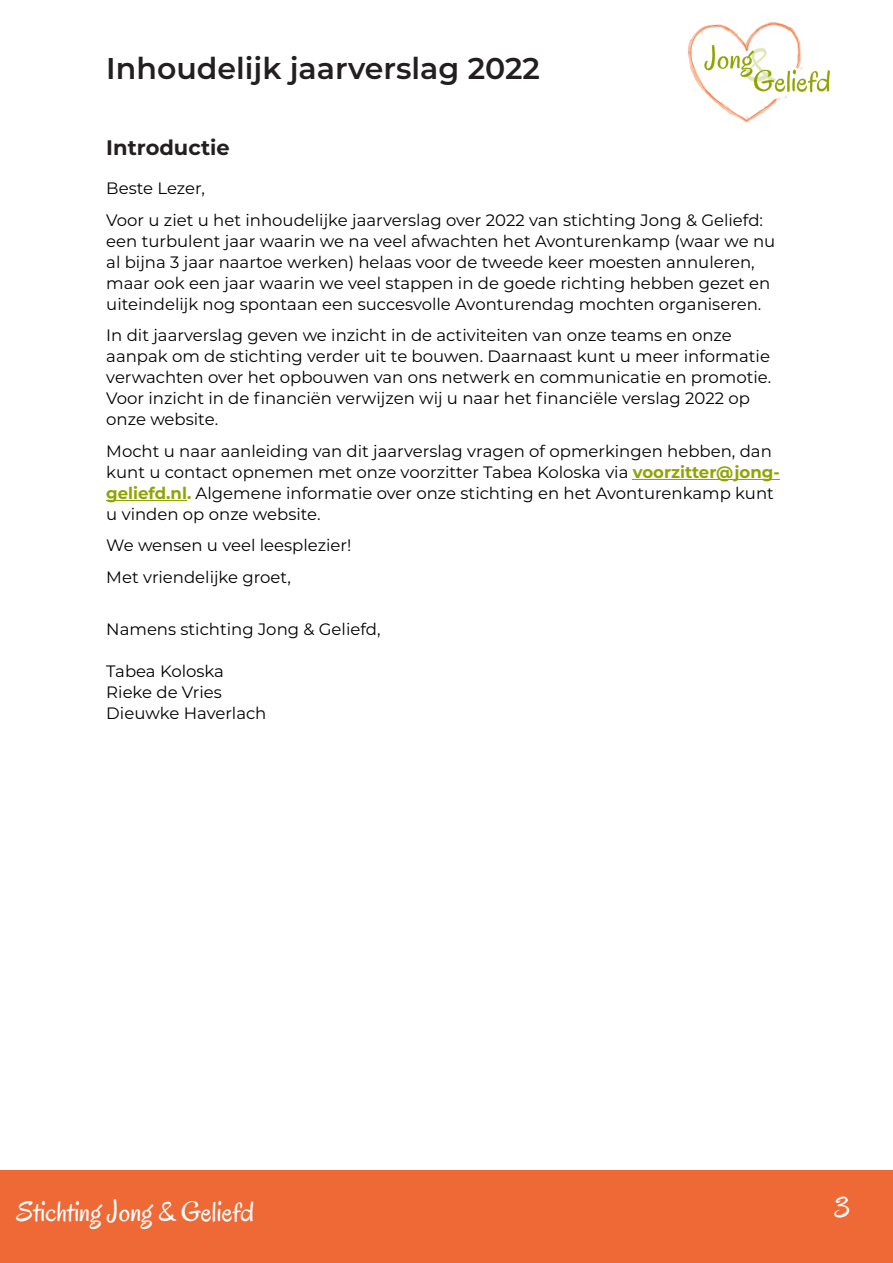
<style>
.page{position:relative;width:893px;height:1263px;background:#fff}
.page>*{position:absolute;margin:0;border:0;box-sizing:border-box;transform-origin:0 0}
.t1{font:600 30px "Montserrat";color:#231f20}
.t2{font:30px "Oregano";color:#fff}
.t3{font:28.65px "Oregano";color:#fff}
.t4{font:700 21px "Montserrat";color:#231f20}
.t5{font:16.5px/21px "Montserrat";color:#000}
.s1{font-weight:700;color:#8ea500}
</style>
<div class="page">
<div style="left:0;top:1170px;width:893px;height:93px;background:#ef6937"></div>
<img style="left:688px;top:22px;width:142px;height:101px">
<hr style="left:633px;top:479px;width:147px;height:1px;background:#8ea500">
<hr style="left:106px;top:500px;width:81px;height:1px;background:#8ea500">
<h1 class="t1" style="left:106px;top:49px;width:435px">Inhoudelijk jaarverslag 2022</h1>
<p class="t4" style="left:106px;top:135px;width:125px">Introductie</p>
<p class="t5" style="left:106px;top:173px;width:658px;line-height:31.5px">Beste Lezer,<br>Voor u ziet u het inhoudelijke jaarverslag over 2022 van stichting Jong &amp; Geliefd:</p>
<p class="t5" style="left:106px;top:230px;width:671px">een turbulent jaar waarin we na veel afwachten het Avonturenkamp (waar we nu al bijna 3 jaar naartoe werken) helaas voor de tweede keer moesten annuleren, maar ook een jaar waarin we veel stappen in de goede richting hebben gezet en uiteindelijk nog spontaan een succesvolle Avonturendag mochten organiseren.</p>
<p class="t5" style="left:106px;top:325px;width:666px">In dit jaarverslag geven we inzicht in de activiteiten van onze teams en onze aanpak om de stichting verder uit te bouwen. Daarnaast kunt u meer informatie verwachten over het opbouwen van ons netwerk en communicatie en promotie.<br>Voor inzicht in de financiën verwijzen wij u naar het financiële verslag 2022 op onze website.</p>
<p class="t5" style="left:106px;top:440px;width:675px">Mocht u naar aanleiding van dit jaarverslag vragen of opmerkingen hebben, dan kunt u contact opnemen met onze voorzitter Tabea Koloska via <span class="s1">voorzitter@jong&shy;geliefd.nl.</span> Algemene informatie over onze stichting en het Avonturenkamp kunt u vinden op onze website.</p>
<p class="t5" style="left:106px;top:530px;width:247px;line-height:31.5px">We wensen u veel leesplezier!<br>Met vriendelijke groet,</p>
<p class="t5" style="left:106px;top:619px;width:276px">Namens stichting Jong &amp; Geliefd,</p>
<p class="t5" style="left:106px;top:661px;width:162px">Tabea Koloska<br>Rieke de Vries<br>Dieuwke Haverlach</p>
<h2 class="t3" style="left:17px;top:1193px;width:239px">Stichting Jong &amp; Geliefd</h2>
<h1 class="t2" style="left:834px;top:1188px;width:18px">3</h1>
</div>
